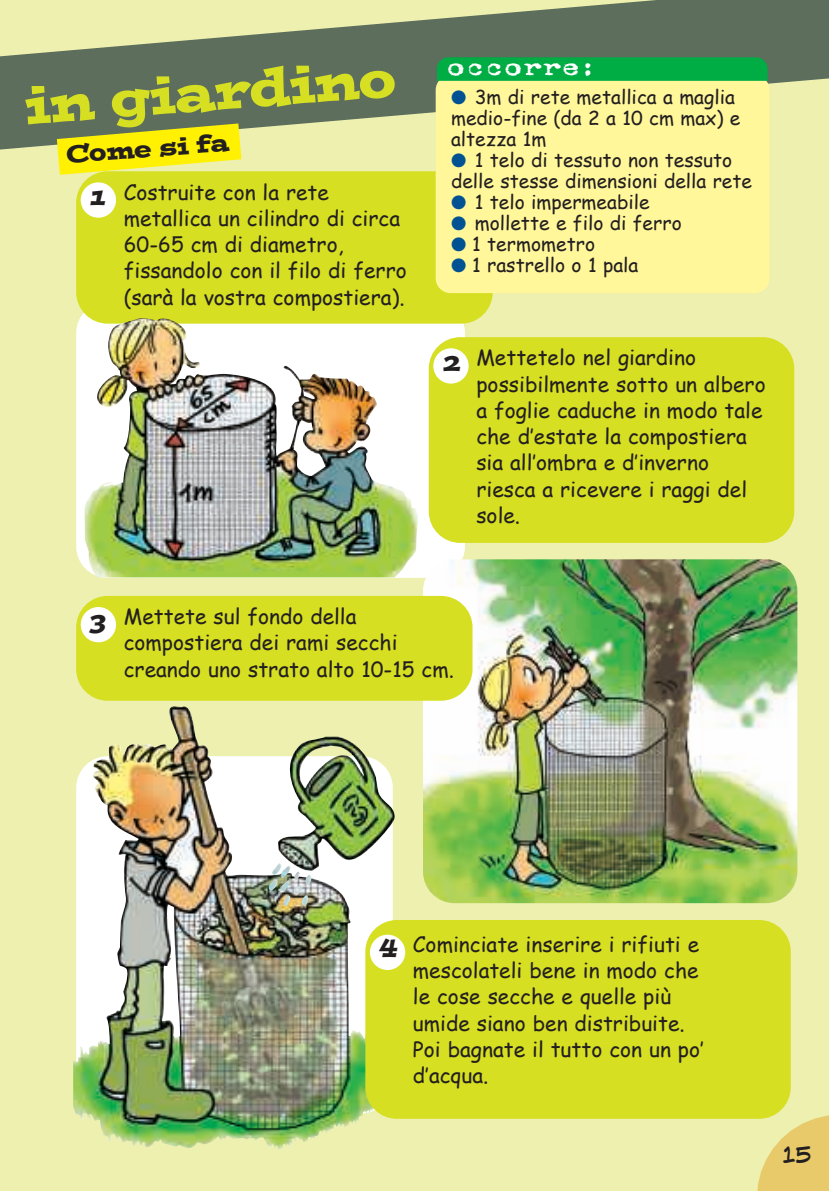
<style>
.page{position:relative;width:829px;height:1191px;background:#fff}
.page>*{position:absolute;margin:0;border:0;box-sizing:border-box;transform-origin:0 0}
.t1{font:52.5px "Postino";color:#d6df21}
.t2{font:24.5px "Vintage Typewriter Two";color:#fff;scale:1.3 1}
.t3{font:24.15px "Postino";color:#231f20}
.t4{font:21px/26.2px "Comic Sans MS";color:#231f20}
.t5{font:21px "Lint Mc Cree Intl BB";color:#231f20}
.t6{font:19.25px/21px "Comic Sans MS";color:#231f20}
.s1{font-family:"Postino";font-style:italic;font-size:26.78px}
.s2{color:#005293}
</style>
<div class="page">
<div style="left:0;top:0;width:828px;height:1191px;background:#edf0ae"></div>
<div style="left:76px;top:301px;width:389px;height:277px;background:#fff;border-radius:32px"></div>
<div style="left:76px;top:171px;width:416px;height:153px;background:#d6df21;border-radius:32px"></div>
<svg style="left:0;top:0;width:828px;height:227px"></svg>
<div style="left:435px;top:75px;width:334px;height:218px;background:#fff79a;border-radius:15px"></div>
<svg style="left:437px;top:57px;width:330px;height:24px;background:#03ab44"></svg>
<div style="left:81px;top:182px;width:35px;height:36px;background:#fff;border-radius:50%"></div>
<div style="left:428px;top:337px;width:366px;height:206px;background:#d6df21;border-radius:32px"></div>
<div style="left:433px;top:348px;width:35px;height:35px;background:#fff;border-radius:50%"></div>
<svg style="left:57px;top:123px;width:184px;height:52px;background:#e1db23"></svg>
<img style="left:84px;top:318px;width:334px;height:259px">
<img style="left:73px;top:706px;width:347px;height:435px">
<img style="left:423px;top:559px;width:374px;height:344px;border-radius:32px">
<div style="left:365px;top:920px;width:425px;height:198px;background:#d6df21;border-radius:32px"></div>
<div style="left:370px;top:934px;width:35px;height:36px;background:#fff;border-radius:50%"></div>
<div style="left:76px;top:596px;width:396px;height:104px;background:#d6df21;border-radius:32px"></div>
<div style="left:81px;top:607px;width:35px;height:35px;background:#fff;border-radius:50%"></div>
<img style="left:269px;top:736px;width:126px;height:170px">
<svg style="left:756px;top:1114px;width:73px;height:77px"></svg>
<h1 class="t1" style="left:22px;top:85px;width:375px;rotate:-4deg">in giardino</h1>
<p class="t3" style="left:65px;top:145px;width:165px;rotate:-4deg">Come si fa</p>
<p class="t4" style="left:124px;top:178px;width:284px;text-indent:-34px"><span class="s1">1</span> Costruite con la rete metallica un cilindro di circa<br>60-65 cm di diametro, fissandolo con il filo di ferro (sarà la vostra compostiera).</p>
<p class="t2" style="left:446px;top:54px;width:117px">occorre:</p>
<p class="t6" style="left:451px;top:86px;width:291px"><span class="s2">●</span> 3m di rete metallica a maglia medio-fine (da 2 a 10 cm max) e altezza 1m</p>
<p class="t6" style="left:451px;top:149px;width:302px"><span class="s2">●</span> 1 telo di tessuto non tessuto delle stesse dimensioni della rete</p>
<p class="t6" style="left:451px;top:191px;width:200px"><span class="s2">●</span> 1 telo impermeabile</p>
<p class="t6" style="left:451px;top:212px;width:232px"><span class="s2">●</span> mollette e filo di ferro</p>
<p class="t6" style="left:451px;top:233px;width:145px"><span class="s2">●</span> 1 termometro</p>
<p class="t6" style="left:451px;top:254px;width:189px"><span class="s2">●</span> 1 rastrello o 1 pala</p>
<p class="t4" style="left:476px;top:344px;width:291px;text-indent:-34px"><span class="s1">2</span> Mettetelo nel giardino possibilmente sotto un albero a foglie caduche in modo tale che d’estate la compostiera sia all’ombra e d’inverno riesca a ricevere i raggi del sole.</p>
<p class="t4" style="left:124px;top:602px;width:331px;text-indent:-34px"><span class="s1">3</span> Mettete sul fondo della compostiera dei rami secchi creando uno strato alto 10-15 cm.</p>
<p class="t4" style="left:413px;top:930px;width:292px;text-indent:-34px"><span class="s1">4</span> Cominciate inserire i rifiuti e mescolateli bene in modo che le cose secche e quelle più umide siano ben distribuite.<br>Poi bagnate il tutto con un po’ d’acqua.</p>
<p class="t5" style="left:782px;top:1141px;width:31px">15</p>
</div>
